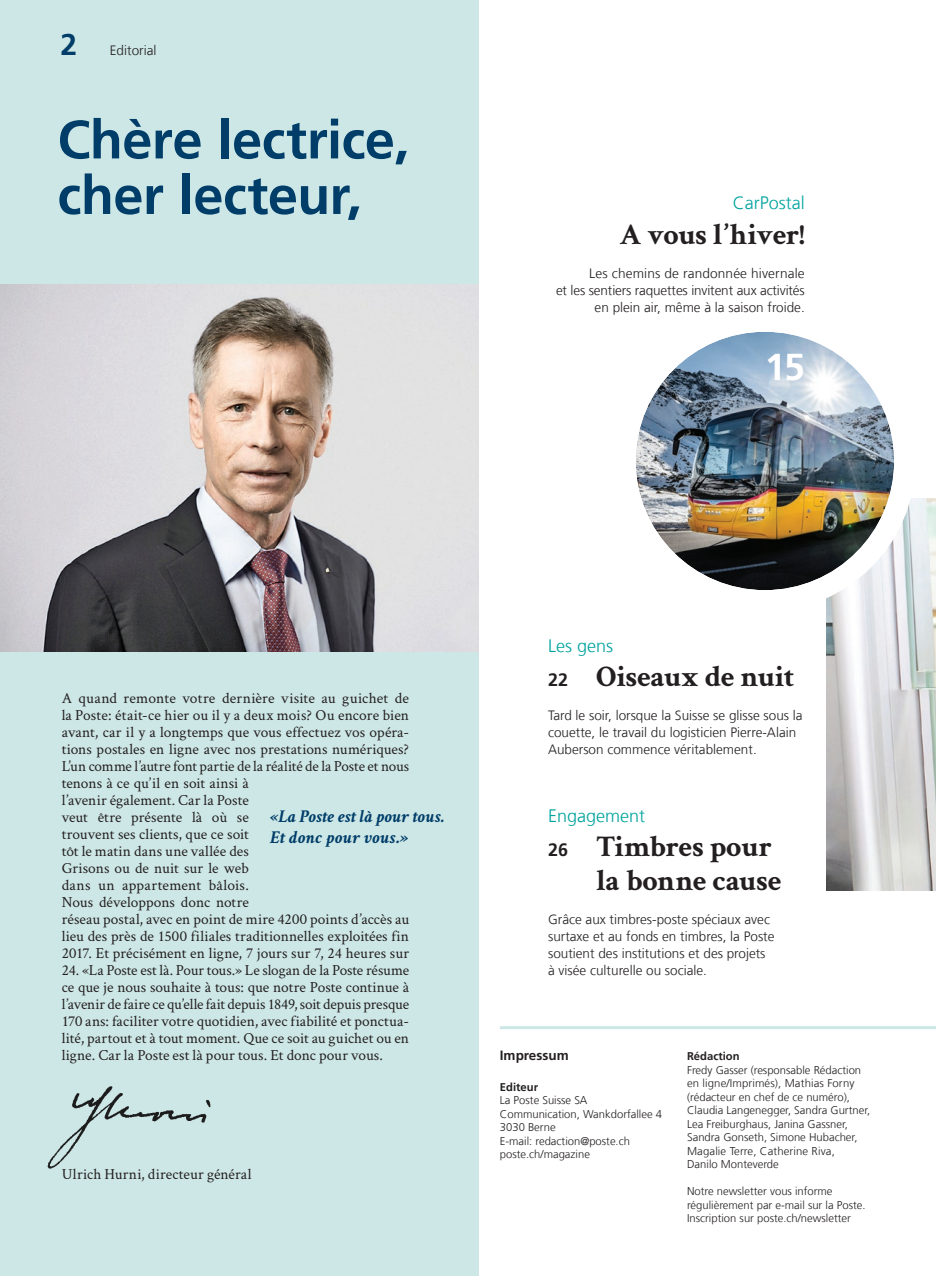
<style>
.page{position:relative;width:936px;height:1276px;background:#fff}
.page>*{position:absolute;margin:0;border:0;box-sizing:border-box;transform-origin:0 0}
.t1{font:700 54px/55.5px "Frutiger LT Com";letter-spacing:-.01em;color:#003d69}
.t2{font:700 37.5px "Frutiger LT Com";color:#fff}
.t3{font:700 30px/34px "Crimson Text";letter-spacing:-.01em;color:#231f20}
.t4{font:700 30px "Frutiger LT Com";color:#003d69}
.t5{font:italic 700 18px/21px "Crimson Text";letter-spacing:.02em;color:#003d69}
.t6{font:300 18px "Frutiger LT Com";color:#00a39d}
.t7{font:15.3px/17px "Crimson Text";letter-spacing:.005em;color:#231f20}
.t8{font:300 13.5px/17px "Frutiger LT Com";color:#231f20}
.t9{font:700 13.5px "Frutiger LT Com";color:#231f20}
.t10{font:300 11.25px/13.5px "Frutiger LT Com";color:#231f20}
.t11{font:700 11.25px "Frutiger LT Com";color:#231f20}
.s1{font-family:"Frutiger LT Com";font-size:18px}
</style>
<div class="page">
<img style="left:826px;top:499px;width:109px;height:391px">
<div style="left:0;top:0;width:478px;height:1276px;background:#cde7e6"></div>
<hr style="left:500px;top:1026px;width:435px;height:3px;background:#cde7e6">
<img style="left:0;top:285px;width:478px;height:367px">
<img style="left:47px;top:1086px;width:164px;height:83px">
<img style="left:635px;top:332px;width:259px;height:258px;border-radius:129px">
<div style="left:614px;top:310px;width:301px;height:301px;border:21px solid #fff;border-radius:50%"></div>
<h3 class="t4" style="left:61px;top:27px;width:18px">2</h3>
<p class="t8" style="left:110px;top:42px;width:48px">Editorial</p>
<h1 class="t1" style="left:57px;top:112px;width:353px">Chère lectrice, cher lecteur,</h1>
<p class="t6" style="left:732px;top:193px;width:74px">CarPostal</p>
<h3 class="t3" style="left:620px;top:216px;width:186px">A vous l’hiver!</h3>
<p class="t8" style="left:556px;top:264px;width:250px;text-align:right">Les chemins de randonnée hivernale<br>et les sentiers raquettes invitent aux activités en plein air, même à la saison froide.</p>
<h2 class="t2" style="left:764px;top:345px;width:42px">15</h2>
<p class="t7" style="left:62px;top:689px;width:349px">A quand remonte votre dernière visite au guichet de la Poste: était-ce hier ou il y a deux mois? Ou encore bien avant, car il y a longtemps que vous effectuez vos opéra&shy;tions postales en ligne avec nos prestations numériques?<br>L’un comme l’autre font partie de la réalité de la Poste et nous tenons à ce qu’il en soit ainsi à<br>l’avenir également. Car la Poste<br>veut être présente là où se<br>trouvent ses clients, que ce soit<br>tôt le matin dans une vallée des<br>Grisons ou de nuit sur le web<br>dans un appartement bâlois.<br>Nous développons donc notre<br>réseau postal, avec en point de mire 4200 points d’accès au lieu des près de 1500 filiales traditionnelles exploitées fin 2017. Et précisément en ligne, 7 jours sur 7, 24 heures sur</p>
<p class="t7" style="left:62px;top:961px;width:349px;text-align:justify">24. «La Poste est là. Pour tous.» Le slogan de la Poste résume ce que je nous souhaite à tous: que notre Poste continue à l’avenir de faire ce qu’elle fait depuis 1849, soit depuis presque 170 ans: faciliter votre quotidien, avec fiabilité et ponctua&shy;lité, partout et à tout moment. Que ce soit au guichet ou en ligne. Car la Poste est là pour tous. Et donc pour vous.</p>
<p class="t5" style="left:270px;top:805px;width:176px">«La Poste est là pour tous.<br>Et donc pour vous.»</p>
<p class="t7" style="left:62px;top:1165px;width:191px">Ulrich Hurni, directeur général</p>
<p class="t6" style="left:548px;top:635px;width:67px">Les gens</p>
<h3 class="t3" style="left:548px;top:658px;width:248px"><span class="s1">22</span> Oiseaux de nuit</h3>
<p class="t8" style="left:548px;top:707px;width:256px">Tard le soir, lorsque la Suisse se glisse sous la couette, le travail du logisticien Pierre-Alain<br>Auberson commence véritablement.</p>
<p class="t6" style="left:548px;top:805px;width:99px">Engagement</p>
<h3 class="t3" style="left:596px;top:828px;width:186px;text-indent:-48px"><span class="s1">26</span> Timbres pour la bonne cause</h3>
<p class="t8" style="left:548px;top:911px;width:228px">Grâce aux timbres-poste spéciaux avec surtaxe et au fonds en timbres, la Poste soutient des institutions et des projets à visée culturelle ou sociale.</p>
<p class="t9" style="left:500px;top:1047px;width:70px">Impressum</p>
<p class="t11" style="left:500px;top:1080px;width:40px">Editeur</p>
<p class="t10" style="left:500px;top:1093px;width:164px">La Poste Suisse SA<br>Communication, Wankdorfallee 4<br>3030 Berne<br>E-mail: redaction@poste.ch poste.ch/magazine</p>
<p class="t11" style="left:687px;top:1049px;width:54px">Rédaction</p>
<p class="t10" style="left:687px;top:1063px;width:184px">Fredy Gasser (responsable Rédaction en ligne/Imprimés), Mathias Forny (rédacteur en chef de ce numéro), Claudia Langenegger, Sandra Gurtner, Lea Freiburghaus, Janina Gassner, Sandra Gonseth, Simone Hubacher, Magalie Terre, Catherine Riva,<br>Danilo Monteverde</p>
<p class="t10" style="left:687px;top:1184px;width:180px">Notre newsletter vous informe régulièrement par e-mail sur la Poste.<br>Inscription sur poste.ch/newsletter</p>
</div>
